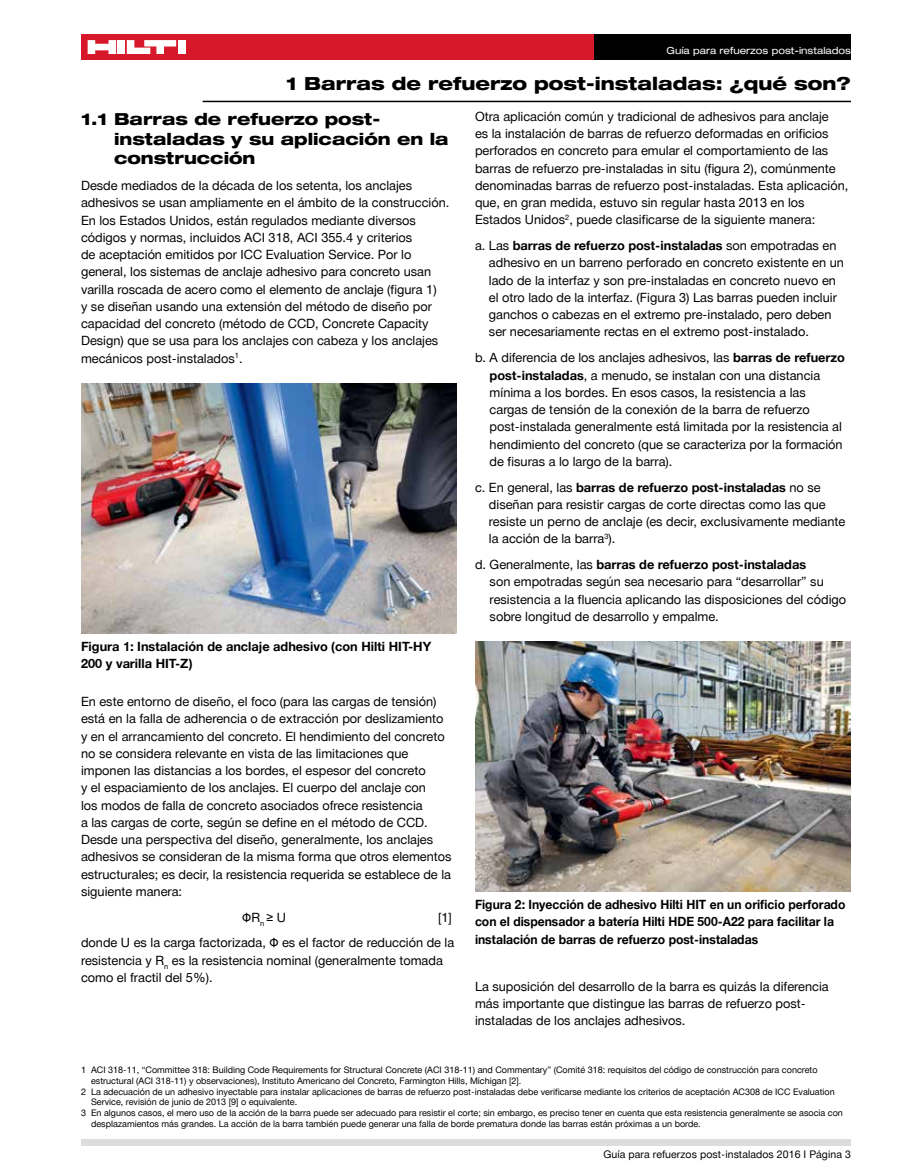
<style>
.page{position:relative;width:905px;height:1175px;background:#fff}
.page>*{position:absolute;margin:0;border:0;box-sizing:border-box;transform-origin:0 0}
.t1{font:800 expanded 18px "Hilti";color:#000}
.t2{font:800 expanded 16.5px/19.5px "Hilti";color:#000}
.t3{font:12.75px/17.2px "Hilti";color:#000}
.t4{font:700 12.75px/17.2px "Hilti";color:#000;scale:.95 1}
.t5{font:700 12.75px/17.2px "Hilti";color:#000}
.t6{font:10.5px "Hilti";letter-spacing:.005em;color:#000}
.t7{font:expanded 9.75px "Hilti";color:#fff}
.t8{font:9px "Hilti";color:#000}
.s1{font-weight:700}
</style>
<div class="page">
<hr style="left:202px;top:101px;width:648px;height:1px;background:#000">
<div style="left:81px;top:34px;width:513px;height:26px;background:#d7182a"></div>
<div style="left:594px;top:34px;width:256px;height:26px;background:#000"></div>
<div style="left:118px;top:40px;width:7px;height:14px;background:#fff"></div>
<div style="left:178px;top:40px;width:7px;height:14px;background:#fff"></div>
<svg style="left:88px;top:40px;width:28px;height:14px"></svg>
<svg style="left:127px;top:40px;width:49px;height:14px"></svg>
<div style="left:81px;top:1138px;width:769px;height:7px;background:#dcddde"></div>
<img style="left:81px;top:383px;width:375px;height:250px">
<img style="left:475px;top:641px;width:375px;height:251px">
<p class="t7" style="left:666px;top:45px;width:186px">Guía para refuerzos post-instalados</p>
<h1 class="t1" style="left:286px;top:74px;width:566px">1 Barras de refuerzo post-instaladas: ¿qué son?</h1>
<p class="t2" style="left:114px;top:110px;width:336px;text-indent:-33px">1.1 Barras de refuerzo post&shy;instaladas y su aplicación en la construcción</p>
<p class="t3" style="left:81px;top:177px;width:370px">Desde mediados de la década de los setenta, los anclajes adhesivos se usan ampliamente en el ámbito de la construcción.<br>En los Estados Unidos, están regulados mediante diversos códigos y normas, incluidos ACI 318, ACI 355.4 y criterios<br>de aceptación emitidos por ICC Evaluation Service. Por lo general, los sistemas de anclaje adhesivo para concreto usan varilla roscada de acero como el elemento de anclaje (figura 1)<br>y se diseñan usando una extensión del método de diseño por capacidad del concreto (método de CCD, Concrete Capacity Design) que se usa para los anclajes con cabeza y los anclajes mecánicos post-instalados<sup>1</sup>.</p>
<p class="t3" style="left:475px;top:108px;width:375px">Otra aplicación común y tradicional de adhesivos para anclaje<br>es la instalación de barras de refuerzo deformadas en orificios perforados en concreto para emular el comportamiento de las barras de refuerzo pre-instaladas in situ (figura 2), comúnmente denominadas barras de refuerzo post-instaladas. Esta aplicación, que, en gran medida, estuvo sin regular hasta 2013 en los Estados Unidos<sup>2</sup>, puede clasificarse de la siguiente manera:</p>
<p class="t3" style="left:489px;top:237px;width:356px;text-indent:-14px">a. Las <span class="s1">barras de refuerzo post-instaladas</span> son empotradas en adhesivo en un barreno perforado en concreto existente en un lado de la interfaz y son pre-instaladas en concreto nuevo en el otro lado de la interfaz. (Figura 3) Las barras pueden incluir ganchos o cabezas en el extremo pre-instalado, pero deben ser necesariamente rectas en el extremo post-instalado.</p>
<p class="t3" style="left:489px;top:349px;width:357px;text-indent:-15px">b. A diferencia de los anclajes adhesivos, las <span class="s1">barras de refuerzo post-instaladas</span>, a menudo, se instalan con una distancia mínima a los bordes. En esos casos, la resistencia a las cargas de tensión de la conexión de la barra de refuerzo post-instalada generalmente está limitada por la resistencia al hendimiento del concreto (que se caracteriza por la formación de fisuras a lo largo de la barra).</p>
<p class="t3" style="left:489px;top:478px;width:358px;text-indent:-14px">c. En general, las <span class="s1">barras de refuerzo post-instaladas</span> no se diseñan para resistir cargas de corte directas como las que resiste un perno de anclaje (es decir, exclusivamente mediante la acción de la barra<sup>3</sup>).</p>
<p class="t3" style="left:489px;top:556px;width:358px;text-indent:-15px">d. Generalmente, las <span class="s1">barras de refuerzo post-instaladas<br></span>son empotradas según sea necesario para “desarrollar” su resistencia a la fluencia aplicando las disposiciones del código sobre longitud de desarrollo y empalme.</p>
<p class="t5" style="left:81px;top:637px;width:352px">Figura 1: Instalación de anclaje adhesivo (con Hilti HIT-HY<br>200 y varilla HIT-Z)</p>
<p class="t3" style="left:81px;top:693px;width:372px">En este entorno de diseño, el foco (para las cargas de tensión) está en la falla de adherencia o de extracción por deslizamiento y en el arrancamiento del concreto. El hendimiento del concreto no se considera relevante en vista de las limitaciones que imponen las distancias a los bordes, el espesor del concreto<br>y el espaciamiento de los anclajes. El cuerpo del anclaje con<br>los modos de falla de concreto asociados ofrece resistencia<br>a las cargas de corte, según se define en el método de CCD.<br>Desde una perspectiva del diseño, generalmente, los anclajes adhesivos se consideran de la misma forma que otros elementos estructurales; es decir, la resistencia requerida se establece de la siguiente manera:</p>
<p class="t3" style="left:242px;top:908px;width:45px">ΦR<sub>n</sub> ≥ U</p>
<p class="t4" style="left:475px;top:896px;width:391px">Figura 2: Inyección de adhesivo Hilti HIT en un orificio perforado con el dispensador a batería Hilti HDE 500-A22 para facilitar la instalación de barras de refuerzo post-instaladas</p>
<p class="t3" style="left:475px;top:977px;width:355px">La suposición del desarrollo de la barra es quizás la diferencia más importante que distingue las barras de refuerzo post&shy;instaladas de los anclajes adhesivos.</p>
<p class="t8" style="left:81px;top:1064px;width:738px">1 ACI 318-11, “Committee 318: Building Code Requirements for Structural Concrete (ACI 318-11) and Commentary” (Comité 318: requisitos del código de construcción para concreto</p>
<p class="t8" style="left:91px;top:1075px;width:432px">estructural (ACI 318-11) y observaciones), Instituto Americano del Concreto, Farmington Hills, Míchigan [2].</p>
<p class="t8" style="left:81px;top:1086px;width:755px">2 La adecuación de un adhesivo inyectable para instalar aplicaciones de barras de refuerzo post-instaladas debe verificarse mediante los criterios de aceptación AC308 de ICC Evaluation</p>
<p class="t8" style="left:91px;top:1097px;width:208px">Service, revisión de junio de 2013 [9] o equivalente.</p>
<p class="t8" style="left:81px;top:1107px;width:763px">3 En algunos casos, el mero uso de la acción de la barra puede ser adecuado para resistir el corte; sin embargo, es preciso tener en cuenta que esta resistencia generalmente se asocia con</p>
<p class="t8" style="left:91px;top:1118px;width:611px">desplazamientos más grandes. La acción de la barra también puede generar una falla de borde prematura donde las barras están próximas a un borde.</p>
<p class="t3" style="left:81px;top:904px;width:375px;line-height:25.8px;text-align:right">[1]<br>donde U es la carga factorizada, Φ es el factor de reducción de la</p>
<p class="t3" style="left:81px;top:951px;width:363px">resistencia y R<sub>n</sub> es la resistencia nominal (generalmente tomada como el fractil del 5%).</p>
<p class="t6" style="left:603px;top:1147px;width:249px">Guía para refuerzos post-instalados 2016 I Página 3</p>
</div>
